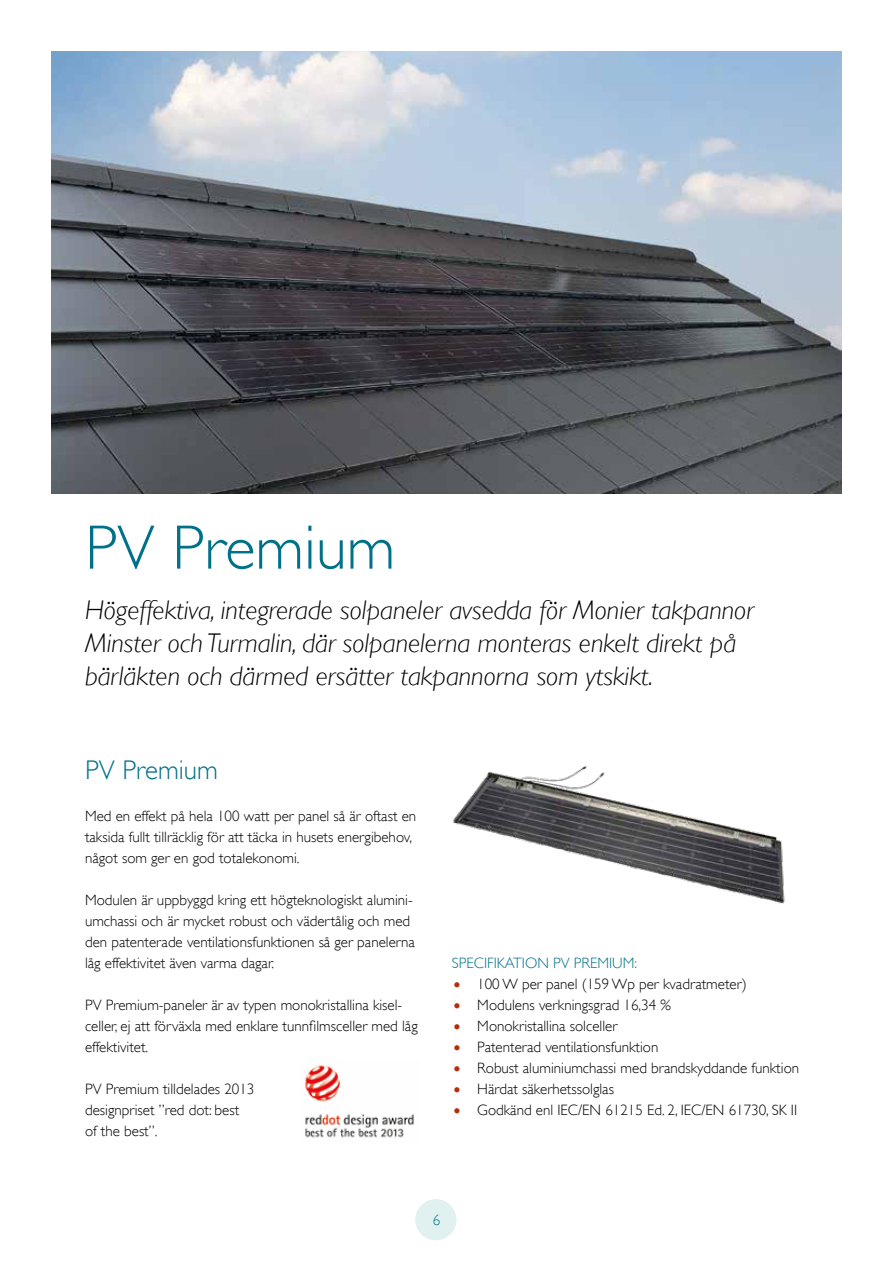
<style>
.page{position:relative;width:893px;height:1263px;background:#fff}
.page>*{position:absolute;margin:0;border:0;box-sizing:border-box;transform-origin:0 0}
.t1{font:63px "Gill Sans Light WGL";color:#007188}
.t2{font:italic 27px/33px "Gill Sans Light WGL";color:#000}
.t3{font:27px "Gill Sans Light WGL";color:#007188}
.t4{font:15px/21px "Gill Sans Light WGL";color:#000}
.t5{font:15px "Gill Sans Light WGL";color:#007188}
.s1{font-size:21px;color:#b92c0a}
</style>
<div class="page">
<div style="left:415px;top:1199px;width:41px;height:41px;background:#e0f1f0;border-radius:50%"></div>
<img style="left:305px;top:1065px;width:109px;height:73px">
<img style="left:51px;top:51px;width:791px;height:442px">
<img style="left:453px;top:765px;width:332px;height:139px">
<h1 class="t1" style="left:85px;top:506px;width:312px">PV Premium</h1>
<h2 class="t2" style="left:85px;top:593px;width:670px">Högeffektiva, integrerade solpaneler avsedda för Monier takpannor<br>Minster och Turmalin, där solpanelerna monteras enkelt direkt på bärläkten och därmed ersätter takpannorna som ytskikt.</h2>
<h2 class="t3" style="left:85px;top:752px;width:134px">PV Premium</h2>
<p class="t4" style="left:85px;top:805px;width:333px">Med en effekt på hela 100 watt per panel så är oftast en taksida fullt tillräcklig för att täcka in husets energibehov, något som ger en god totalekonomi.</p>
<p class="t4" style="left:85px;top:889px;width:331px">Modulen är uppbyggd kring ett högteknologiskt alumini&shy;umchassi och är mycket robust och vädertålig och med den patenterade ventilationsfunktionen så ger panelerna låg effektivitet även varma dagar.</p>
<p class="t4" style="left:85px;top:994px;width:334px">PV Premium-paneler är av typen monokristallina kisel&shy;celler, ej att förväxla med enklare tunnfilmsceller med låg effektivitet.</p>
<p class="t4" style="left:85px;top:1078px;width:171px">PV Premium tilldelades 2013 designpriset ”red dot: best of the best”.</p>
<p class="t5" style="left:452px;top:953px;width:187px">SPECIFIKATION PV PREMIUM:</p>
<p class="t4" style="left:452px;top:973px;width:296px"><span class="s1">•</span> 100 W per panel (159 Wp per kvadratmeter)</p>
<p class="t4" style="left:452px;top:994px;width:221px"><span class="s1">•</span> Modulens verkningsgrad 16,34 %</p>
<p class="t4" style="left:452px;top:1015px;width:167px"><span class="s1">•</span> Monokristallina solceller</p>
<p class="t4" style="left:452px;top:1036px;width:208px"><span class="s1">•</span> Patenterad ventilationsfunktion</p>
<p class="t4" style="left:452px;top:1057px;width:349px"><span class="s1">•</span> Robust aluminiumchassi med brandskyddande funktion</p>
<p class="t4" style="left:452px;top:1078px;width:164px"><span class="s1">•</span> Härdat säkerhetssolglas</p>
<p class="t4" style="left:452px;top:1099px;width:347px"><span class="s1">•</span> Godkänd enl IEC/EN 61215 Ed. 2, IEC/EN 61730, SK II</p>
<p class="t5" style="left:433px;top:1210px;width:9px">6</p>
</div>
